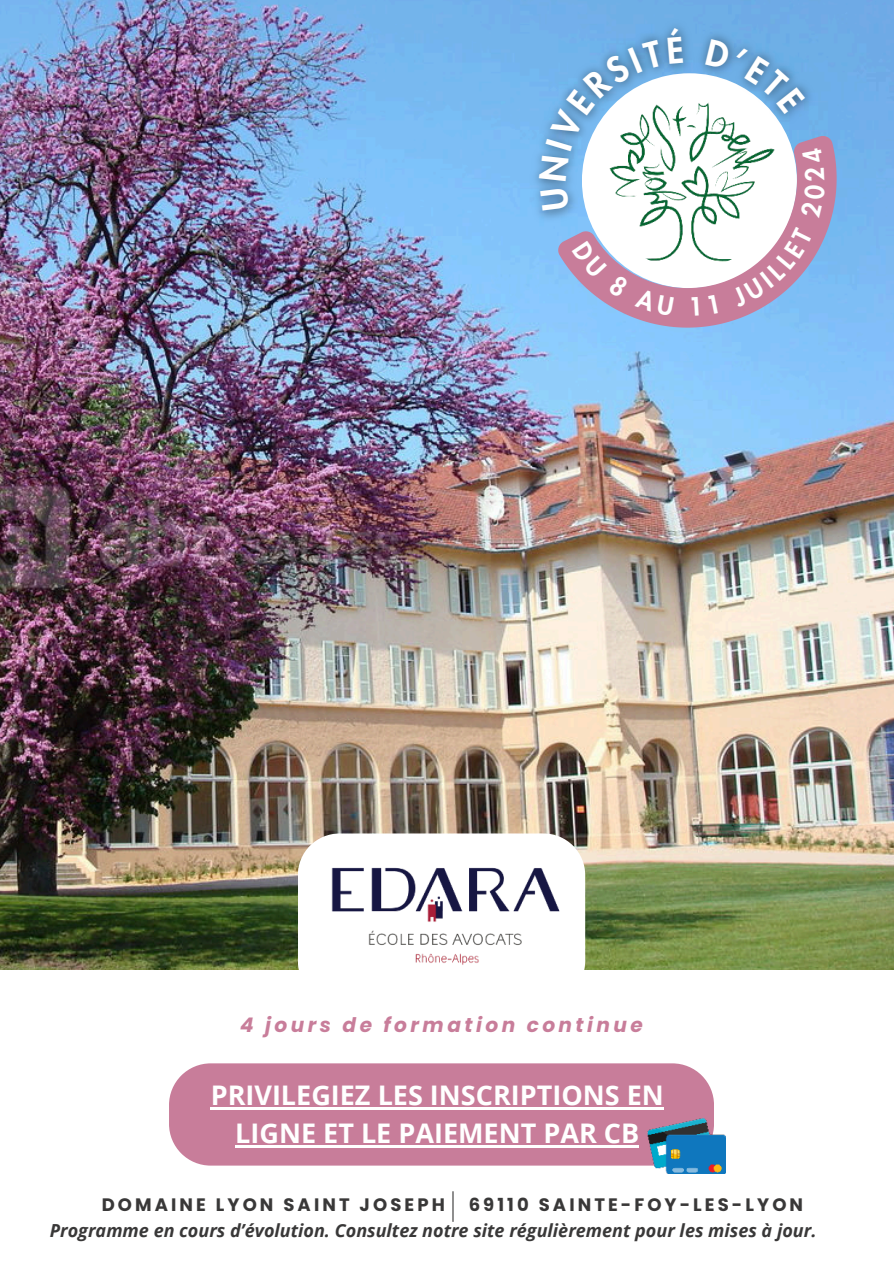
<style>
.page{position:relative;width:894px;height:1264px;background:#fff}
.page>*{position:absolute;margin:0;border:0;box-sizing:border-box;transform-origin:0 0}
.t1{font:700 27px/37.2px "Open Sans";color:#fff;text-align:center}
.t2{font:italic 700 20.1px "Poppins";letter-spacing:.17em;color:#c87d9a}
.t3{font:italic 700 18px "Open Sans";color:#393838}
.t4{font:700 18px "Poppins";letter-spacing:.17em;color:#393838}
</style>
<div class="page">
<div style="left:169px;top:1063px;width:544px;height:102px;background:#c87d9a"></div>
<img style="left:0;top:0;width:893px;height:969px">
<svg style="left:298px;top:833px;width:287px;height:137px"></svg>
<img style="left:327px;top:864px;width:239px;height:104px">
<img style="left:647px;top:1118px;width:78px;height:55px">
<hr style="left:452px;top:1191px;width:1px;height:30px;background:#393838">
<hr style="left:211px;top:1107px;width:452px;height:2px;background:#fff">
<hr style="left:235px;top:1144px;width:404px;height:3px;background:#fff">
<svg style="left:558px;top:238px;width:278px;height:89px"></svg>
<img style="left:481px;top:0;width:360px;height:238px">
<svg style="left:571px;top:240px;width:103px;height:76px"></svg>
<svg style="left:691px;top:297px;width:7px;height:19px"></svg>
<svg style="left:708px;top:294px;width:9px;height:20px"></svg>
<svg style="left:730px;top:227px;width:82px;height:80px"></svg>
<div style="left:799px;top:148px;width:25px;height:71px;background:#c87d9a"></div>
<svg style="left:539px;top:188px;width:30px;height:23px"></svg>
<svg style="left:538px;top:28px;width:145px;height:153px"></svg>
<svg style="left:705px;top:38px;width:25px;height:31px"></svg>
<svg style="left:736px;top:46px;width:69px;height:68px;background:#78abd6"></svg>
<p class="t2" style="left:240px;top:1012px;width:404px">4 jours de formation continue</p>
<h1 class="t1" style="left:211px;top:1076px;width:454px">PRIVILEGIEZ LES INSCRIPTIONS EN<br>LIGNE ET LE PAIEMENT PAR CB</h1>
<p class="t4" style="left:102px;top:1194px;width:344px">DOMAINE LYON SAINT JOSEPH</p>
<p class="t4" style="left:468px;top:1194px;width:336px">69110 SAINTE-FOY-LES-LYON</p>
<p class="t3" style="left:50px;top:1217px;width:768px">Programme en cours d’évolution. Consultez notre site régulièrement pour les mises à jour.</p>
</div>
